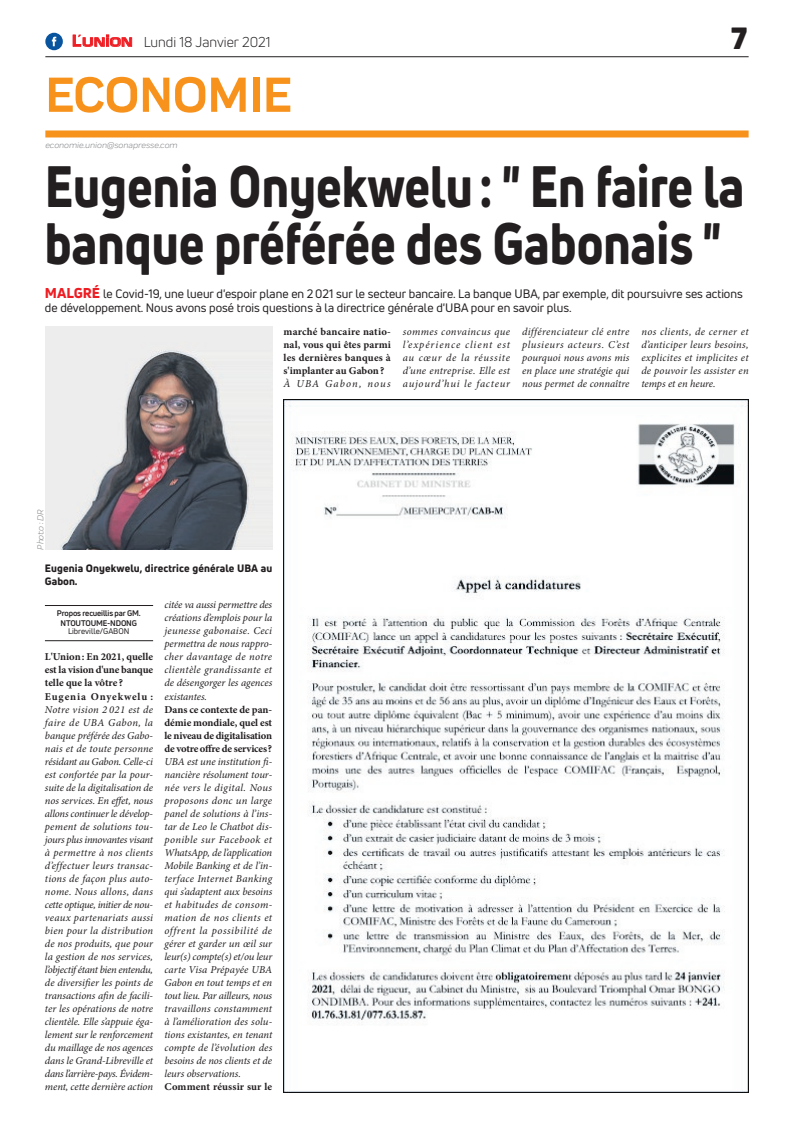
<style>
.page{position:relative;width:794px;height:1129px;background:#fff}
.page>*{position:absolute;margin:0;border:0;box-sizing:border-box;transform-origin:0 0}
.t1{font:800 57px/57px "Uni Neue";color:#231f20;scale:.85 1}
.t2{font:700 51px "Praktika";color:#f7931d}
.t3{font:900 30px "Uni Neue";color:#231f20}
.t4{font:14px "Uni Neue";color:#231f20}
.t5{font:12px/14.4px "Uni Neue";color:#231f20}
.t6{font:italic 10.5px/13px "Minion Pro";color:#231f20;text-align:justify}
.t7{font:700 10.5px/13px "Minion Pro";letter-spacing:-.005em;color:#231f20;text-align:justify}
.t8{font:800 10.5px/12.6px "Uni Neue";letter-spacing:.01em;color:#231f20}
.t9{font:700 10.5px "Minion Pro";letter-spacing:.015em;color:#231f20}
.t10{font:italic 10.5px "Minion Pro";letter-spacing:.11em;color:#231f20}
.t11{font:italic 9px "Praktika";color:#818386}
.t12{font:700 8px/9.6px "Uni Neue";letter-spacing:-.02em;color:#231f20;text-align:center}
.t13{font:8px "Uni Neue";color:#231f20}
.s1{font-family:"Eurostile";font-weight:600;font-size:15px;color:#ee1d23}
.s2{font-family:"Eurostile";font-weight:600;font-size:11.4px;color:#ee1d23}
.s3{font-weight:800;font-size:14px;color:#ee1d23}
</style>
<div class="page">
<div style="left:45px;top:130px;width:703px;height:7px;background:#f7931d"></div>
<hr style="left:45px;top:56px;width:703px;height:1px;background:#231f20">
<svg style="left:72px;top:34px;width:60px;height:13px"></svg>
<div style="left:45px;top:33px;width:18px;height:17px;background:#08549e;border-radius:50%"></div>
<svg style="left:52px;top:37px;width:4px;height:9px"></svg>
<img style="left:283px;top:400px;width:465px;height:691px">
<hr style="left:45px;top:640px;width:108px;height:1px;background:#231f20">
<hr style="left:45px;top:605px;width:108px;height:1px;background:#231f20">
<img style="left:45px;top:326px;width:227px;height:223px">
<h3 class="t4" style="left:72px;top:33px;width:200px"><span class="s1">L</span><span class="s2">UNION</span> Lundi 18 Janvier 2021</h3>
<h2 class="t2" style="left:45px;top:54px;width:248px">ECONOMIE</h2>
<p class="t11" style="left:45px;top:139px;width:134px">economie.union@sonapresse.com</p>
<h3 class="t3" style="left:731px;top:17px;width:18px">7</h3>
<h1 class="t1" style="left:45px;top:157px;width:824px">Eugenia Onyekwelu: " En faire la banque préférée des Gabonais "</h1>
<p class="t5" style="left:45px;top:286px;width:699px"><span class="s3">MALGRÉ</span> le Covid-19, une lueur d'espoir plane en 2021 sur le secteur bancaire. La banque UBA, par exemple, dit poursuivre ses actions de développement. Nous avons posé trois questions à la directrice générale d'UBA pour en savoir plus.</p>
<p class="t7" style="left:283px;top:325px;width:109px">marché bancaire natio&shy;nal, vous qui êtes parmi les dernières banques à s'implanter au Gabon?</p>
<p class="t10" style="left:283px;top:376px;width:109px">À UBA Gabon, nous</p>
<p class="t6" style="left:403px;top:325px;width:109px">sommes convaincus que l’expérience client est au cœur de la réussite d’une entreprise. Elle est aujourd’hui le facteur</p>
<p class="t6" style="left:522px;top:325px;width:109px">différenciateur clé entre plusieurs acteurs. C’est pourquoi nous avons mis en place une stratégie qui nous permet de connaître</p>
<p class="t6" style="left:641px;top:325px;width:109px">nos clients, de cerner et d’anticiper leurs besoins, explicites et implicites et de pouvoir les assister en temps et en heure.</p>
<p class="t11" style="left:34px;top:549px;width:41px;rotate:-90deg">Photo : DR</p>
<p class="t8" style="left:45px;top:561px;width:229px">Eugenia Onyekwelu, directrice générale UBA au<br>Gabon.</p>
<p class="t12" style="left:57px;top:608px;width:85px">Propos recueillis par GM.<br>NTOUTOUME-NDONG</p>
<p class="t13" style="left:68px;top:626px;width:63px">Libreville/GABON</p>
<p class="t7" style="left:45px;top:650px;width:110px;text-align:left">L'Union: En 2021, quelle est la vision d'une banque telle que la vôtre ?<br>Eugenia Onyekwelu :</p>
<p class="t6" style="left:45px;top:702px;width:110px">Notre vision 2 021 est de faire de UBA Gabon, la banque préférée des Gabo&shy;nais et de toute personne résidant au Gabon. Celle-ci est confortée par la pour&shy;suite de la digitalisation de nos services. En effet, nous allons continuer le dévelop&shy;pement de solutions tou&shy;jours plus innovantes visant à permettre à nos clients d’effectuer leurs transac&shy;tions de façon plus auto&shy;nome. Nous allons, dans cette optique, initier de nou&shy;veaux partenariats aussi bien pour la distribution de nos produits, que pour la gestion de nos services, l’objectif étant bien entendu, de diversifier les points de transactions afin de facili&shy;ter les opérations de notre clientèle. Elle s’appuie éga&shy;lement sur le renforcement du maillage de nos agences dans le Grand-Libreville et dans l’arrière-pays. Évidem&shy;ment, cette dernière action</p>
<p class="t6" style="left:164px;top:598px;width:109px">citée va aussi permettre des créations d’emplois pour la jeunesse gabonaise. Ceci permettra de nous rappro&shy;cher davantage de notre clientèle grandissante et de désengorger les agences existantes.</p>
<p class="t7" style="left:164px;top:702px;width:109px">Dans ce contexte de pan&shy;démie mondiale, quel est le niveau de digitalisation de votre offre de services?</p>
<p class="t6" style="left:164px;top:754px;width:109px">UBA est une institution fi&shy;nancière résolument tour&shy;née vers le digital. Nous proposons donc un large panel de solutions à l’ins&shy;tar de Leo le Chatbot dis&shy;ponible sur Facebook et WhatsApp, de l’application Mobile Banking et de l’in&shy;terface Internet Banking qui s’adaptent aux besoins et habitudes de consom&shy;mation de nos clients et offrent la possibilité de gérer et garder un œil sur leur(s) compte(s) et/ou leur carte Visa Prépayée UBA Gabon en tout temps et en tout lieu. Par ailleurs, nous travaillons constamment à l’amélioration des solu&shy;tions existantes, en tenant compte de l’évolution des besoins de nos clients et de leurs observations.</p>
<p class="t9" style="left:164px;top:1078px;width:109px">Comment réussir sur le</p>
</div>
